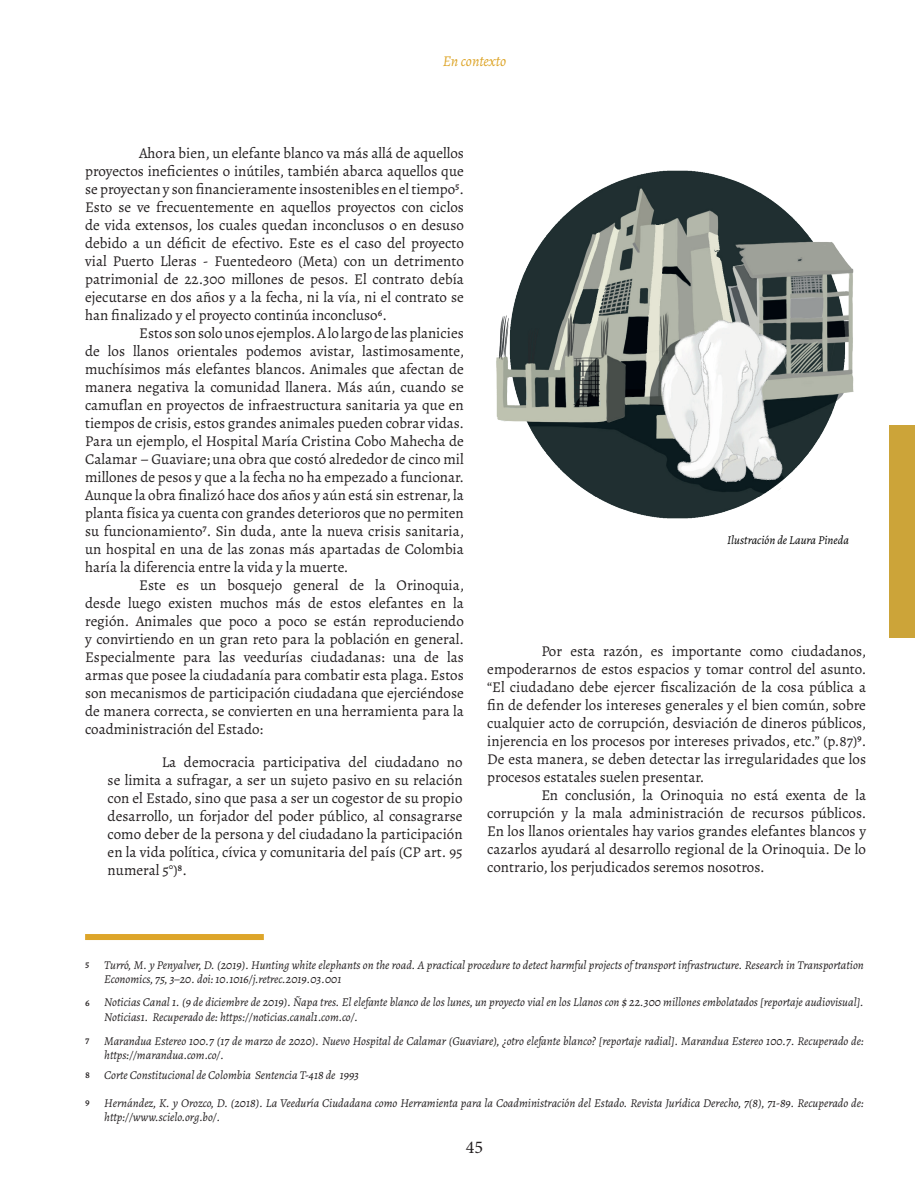
<style>
.page{position:relative;width:915px;height:1191px;background:#fff}
.page>*{position:absolute;margin:0;border:0;box-sizing:border-box;transform-origin:0 0}
.t1{font:18px "Minion Pro";color:#231f20}
.t2{font:15px/18px "Alegreya";color:#231f20;text-align:justify}
.t3{font:italic 15px "Alegreya";letter-spacing:-.005em;color:#dda529}
.t4{font:italic 12px/14.4px "Alegreya";color:#231f20}
.t5{font:italic 12px "Alegreya";color:#000}
</style>
<div class="page">
<div style="left:889px;top:425px;width:25px;height:213px;background:#cca439"></div>
<img style="left:496px;top:170px;width:358px;height:349px">
<div style="left:85px;top:934px;width:179px;height:6px;background:#dda529"></div>
<p class="t3" style="left:443px;top:51px;width:65px">En contexto</p>
<p class="t2" style="left:85px;top:144px;width:380px;text-indent:54px">Ahora bien, un elefante blanco va más allá de aquellos proyectos ineficientes o inútiles, también abarca aquellos que se proyectan y son financieramente insostenibles en el tiempo5.<br>Esto se ve frecuentemente en aquellos proyectos con ciclos de vida extensos, los cuales quedan inconclusos o en desuso debido a un déficit de efectivo. Este es el caso del proyecto vial Puerto Lleras - Fuentedeoro (Meta) con un detrimento patrimonial de 22.300 millones de pesos. El contrato debía ejecutarse en dos años y a la fecha, ni la vía, ni el contrato se han finalizado y el proyecto continúa inconcluso6.</p>
<p class="t2" style="left:85px;top:324px;width:380px;text-indent:54px">Estos son solo unos ejemplos. A lo largo de las planicies de los llanos orientales podemos avistar, lastimosamente, muchísimos más elefantes blancos. Animales que afectan de manera negativa la comunidad llanera. Más aún, cuando se camuflan en proyectos de infraestructura sanitaria ya que en tiempos de crisis, estos grandes animales pueden cobrar vidas.<br>Para un ejemplo, el Hospital María Cristina Cobo Mahecha de Calamar – Guaviare; una obra que costó alrededor de cinco mil millones de pesos y que a la fecha no ha empezado a funcionar.<br>Aunque la obra finalizó hace dos años y aún está sin estrenar, la planta física ya cuenta con grandes deterioros que no permiten su funcionamiento7. Sin duda, ante la nueva crisis sanitaria, un hospital en una de las zonas más apartadas de Colombia haría la diferencia entre la vida y la muerte.</p>
<p class="t2" style="left:85px;top:576px;width:380px;text-indent:54px">Este es un bosquejo general de la Orinoquia, desde luego existen muchos más de estos elefantes en la región. Animales que poco a poco se están reproduciendo y convirtiendo en un gran reto para la población en general.<br>Especialmente para las veedurías ciudadanas: una de las armas que posee la ciudadanía para combatir esta plaga. Estos son mecanismos de participación ciudadana que ejerciéndose de manera correcta, se convierten en una herramienta para la coadministración del Estado:</p>
<p class="t2" style="left:108px;top:752px;width:356px;text-indent:54px">La democracia participativa del ciudadano no se limita a sufragar, a ser un sujeto pasivo en su relación con el Estado, sino que pasa a ser un cogestor de su propio desarrollo, un forjador del poder público, al consagrarse como deber de la persona y del ciudadano la participación en la vida política, cívica y comunitaria del país (CP art. 95 numeral 5°)8.</p>
<p class="t5" style="left:727px;top:532px;width:123px">Ilustración de Laura Pineda</p>
<p class="t2" style="left:487px;top:642px;width:380px;text-indent:54px">Por esta razón, es importante como ciudadanos, empoderarnos de estos espacios y tomar control del asunto. “El ciudadano debe ejercer fiscalización de la cosa pública a fin de defender los intereses generales y el bien común, sobre cualquier acto de corrupción, desviación de dineros públicos, injerencia en los procesos por intereses privados, etc.” (p.87)9.<br>De esta manera, se deben detectar las irregularidades que los procesos estatales suelen presentar.</p>
<p class="t2" style="left:487px;top:786px;width:380px;text-indent:54px">En conclusión, la Orinoquia no está exenta de la corrupción y la mala administración de recursos públicos.<br>En los llanos orientales hay varios grandes elefantes blancos y cazarlos ayudará al desarrollo regional de la Orinoquia. De lo contrario, los perjudicados seremos nosotros.</p>
<p class="t2" style="left:85px;top:958px;width:6px">5</p>
<p class="t4" style="left:104px;top:957px;width:760px">Turró, M. y Penyalver, D. (2019). Hunting white elephants on the road. A practical procedure to detect harmful projects of transport infrastructure. Research in Transportation<br>Economics, 75, 3–20. doi: 10.1016/j.retrec.2019.03.001</p>
<p class="t2" style="left:85px;top:995px;width:6px">6</p>
<p class="t4" style="left:104px;top:995px;width:760px">Noticias Canal 1. (9 de diciembre de 2019). Ñapa tres. El elefante blanco de los lunes, un proyecto vial en los Llanos con $ 22.300 millones embolatados [reportaje audiovisual].<br>Noticias1. Recuperado de: https://noticias.canal1.com.co/.</p>
<p class="t2" style="left:85px;top:1033px;width:6px">7</p>
<p class="t4" style="left:104px;top:1033px;width:760px">Marandua Estereo 100.7 (17 de marzo de 2020). Nuevo Hospital de Calamar (Guaviare), ¿otro elefante blanco? [reportaje radial]. Marandua Estereo 100.7. Recuperado de: https://marandua.com.co/.</p>
<p class="t2" style="left:85px;top:1067px;width:6px">8</p>
<p class="t4" style="left:104px;top:1067px;width:256px">Corte Constitucional de Colombia Sentencia T-418 de 1993</p>
<p class="t2" style="left:85px;top:1096px;width:6px">9</p>
<p class="t4" style="left:104px;top:1095px;width:760px">Hernández, K. y Orozco, D. (2018). La Veeduría Ciudadana como Herramienta para la Coadministración del Estado. Revista Jurídica Derecho, 7(8), 71-89. Recuperado de: http://www.scielo.org.bo/.</p>
<p class="t1" style="left:465px;top:1135px;width:19px">45</p>
</div>
